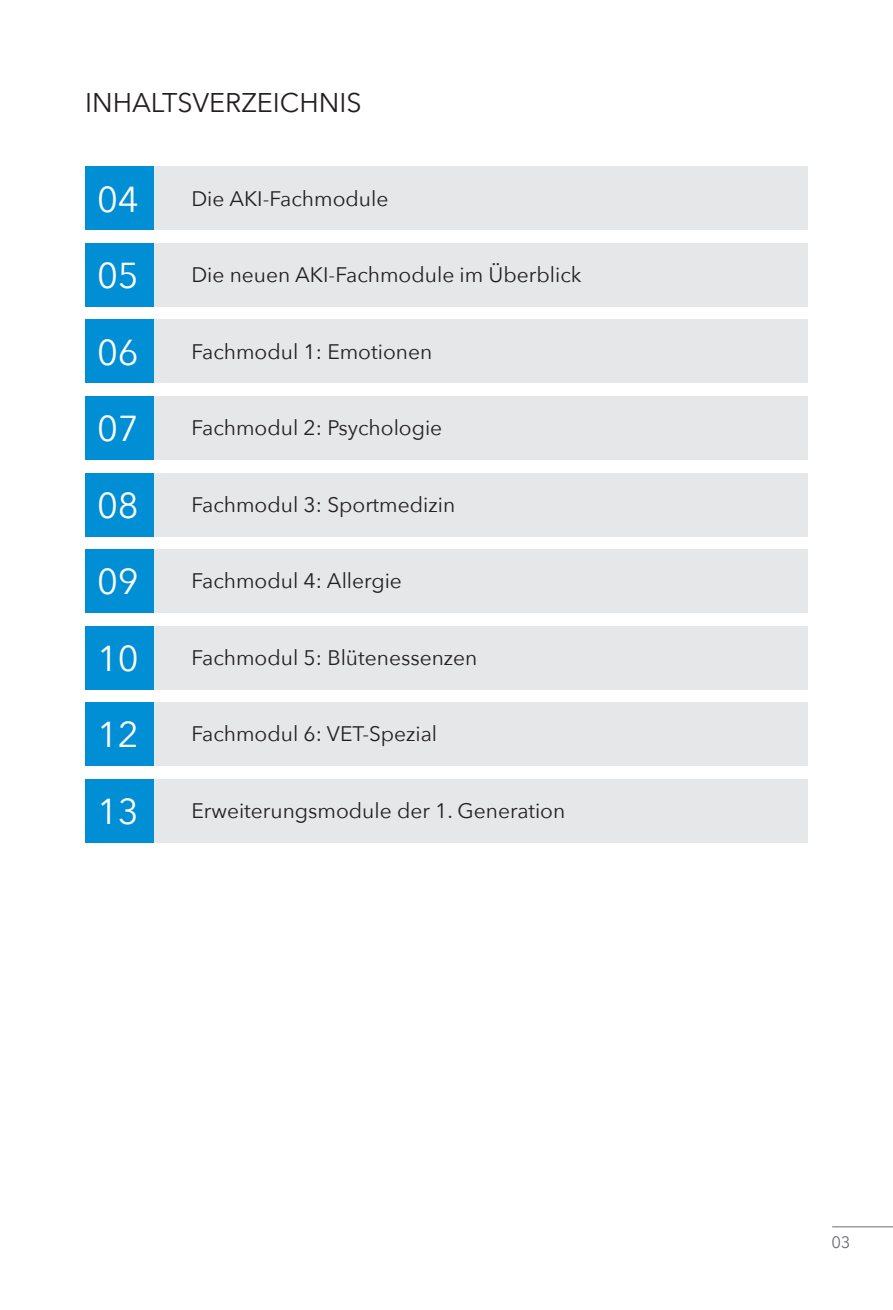
<style>
.page{position:relative;width:893px;height:1310px;background:#fff}
.page>*{position:absolute;margin:0;border:0;box-sizing:border-box;transform-origin:0 0}
.t1{font:36px/76.5px "Avenir Next";color:#fff;text-align:justify}
.t2{font:27px "Avenir Next";color:#231f20}
.t3{font:21px "Avenir Next";color:#231f20}
.t4{font:16.5px "Avenir Next";color:#6c6d70}
</style>
<div class="page">
<hr style="left:832px;top:1226px;width:61px;height:1px;background:#6c6d70">
<div style="left:85px;top:166px;width:723px;height:64px;background:#e6e7e9"></div>
<div style="left:85px;top:166px;width:68px;height:64px;background:#008fd5"></div>
<div style="left:85px;top:243px;width:723px;height:64px;background:#e6e7e9"></div>
<div style="left:85px;top:243px;width:68px;height:64px;background:#008fd5"></div>
<div style="left:85px;top:319px;width:723px;height:64px;background:#e6e7e9"></div>
<div style="left:85px;top:319px;width:68px;height:64px;background:#008fd5"></div>
<div style="left:85px;top:396px;width:723px;height:64px;background:#e6e7e9"></div>
<div style="left:85px;top:396px;width:68px;height:64px;background:#008fd5"></div>
<div style="left:85px;top:473px;width:723px;height:63px;background:#e6e7e9"></div>
<div style="left:85px;top:473px;width:68px;height:63px;background:#008fd5"></div>
<div style="left:85px;top:549px;width:723px;height:64px;background:#e6e7e9"></div>
<div style="left:85px;top:549px;width:68px;height:64px;background:#008fd5"></div>
<div style="left:85px;top:626px;width:723px;height:63px;background:#e6e7e9"></div>
<div style="left:85px;top:626px;width:68px;height:63px;background:#008fd5"></div>
<div style="left:85px;top:702px;width:723px;height:64px;background:#e6e7e9"></div>
<div style="left:85px;top:702px;width:68px;height:64px;background:#008fd5"></div>
<div style="left:85px;top:779px;width:723px;height:63px;background:#e6e7e9"></div>
<div style="left:85px;top:779px;width:68px;height:63px;background:#008fd5"></div>
<p class="t2" style="left:85px;top:80px;width:278px">INHALTSVERZEICHNIS</p>
<h1 class="t1" style="left:97px;top:159px;width:43px">04<br>05<br>06<br>07<br>08<br>09<br>10<br>12<br>13</h1>
<p class="t3" style="left:191px;top:180px;width:199px">Die AKI-Fachmodule</p>
<p class="t3" style="left:191px;top:257px;width:392px">Die neuen AKI-Fachmodule im Überblick</p>
<p class="t3" style="left:191px;top:333px;width:242px">Fachmodul 1: Emotionen</p>
<p class="t3" style="left:191px;top:410px;width:252px">Fachmodul 2: Psychologie</p>
<p class="t3" style="left:191px;top:486px;width:265px">Fachmodul 3: Sportmedizin</p>
<p class="t3" style="left:191px;top:563px;width:212px">Fachmodul 4: Allergie</p>
<p class="t3" style="left:191px;top:639px;width:288px">Fachmodul 5: Blütenessenzen</p>
<p class="t3" style="left:191px;top:716px;width:247px">Fachmodul 6: VET-Spezial</p>
<p class="t3" style="left:191px;top:792px;width:375px">Erweiterungsmodule der 1. Generation</p>
<p class="t4" style="left:831px;top:1228px;width:21px">03</p>
</div>
